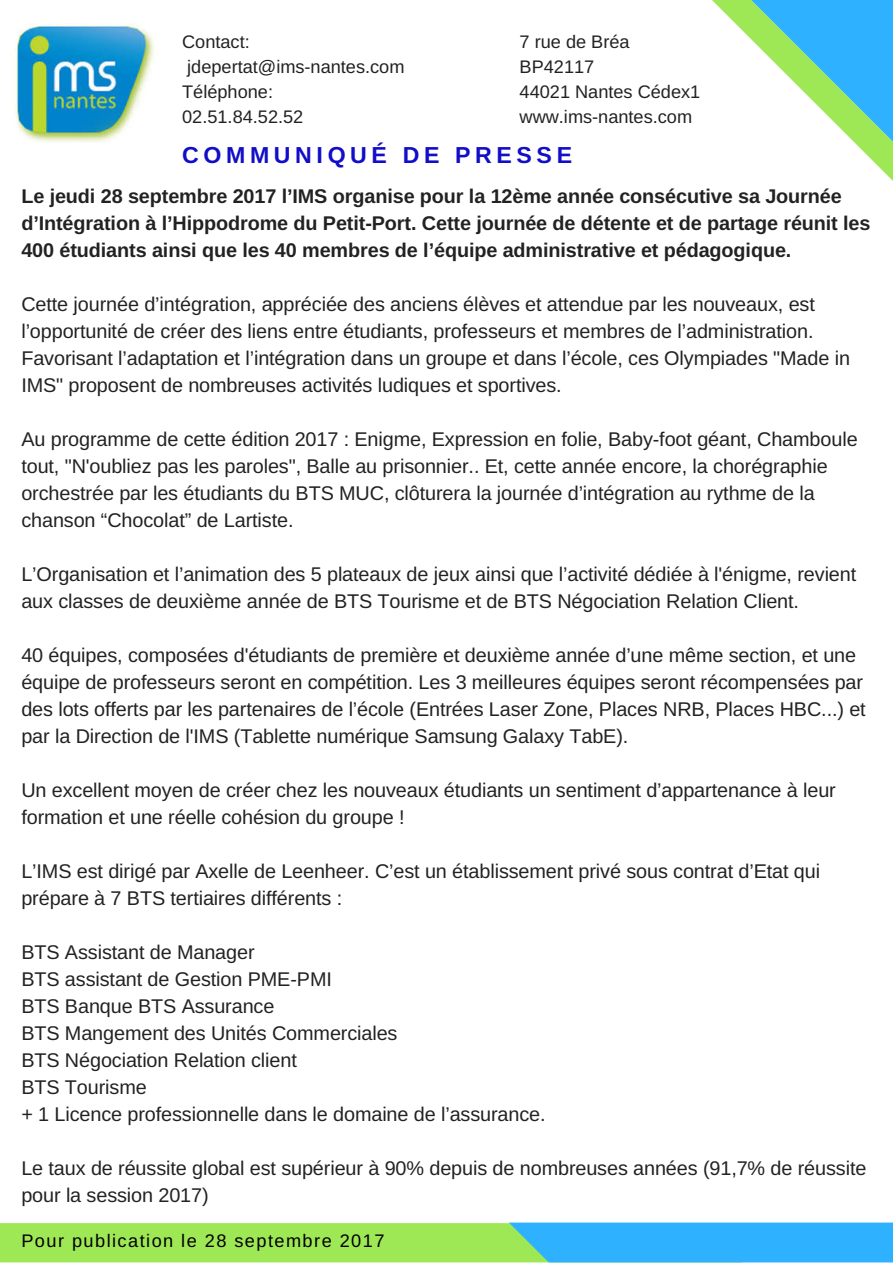
<style>
.page{position:relative;width:893px;height:1263px;background:#fff}
.page>*{position:absolute;margin:0;border:0;box-sizing:border-box;transform-origin:0 0}
.t1{font:700 23.1px "Arimo";letter-spacing:.2em;color:#110dc8}
.t2{font:19.8px/27px "Arimo";letter-spacing:-.005em;color:#222}
.t3{font:700 19.8px/27px "Arimo";letter-spacing:-.005em;color:#222}
.t4{font:18.15px/24.8px "Arimo";color:#222}
.t5{font:18.15px "Arimo";letter-spacing:.08em;color:#000}
</style>
<div class="page">
<div style="left:0;top:1223px;width:742px;height:39px;background:#9fe855"></div>
<svg style="left:508px;top:1222px;width:384px;height:40px;background:#37b6f5"></svg>
<svg style="left:712px;top:0;width:180px;height:180px"></svg>
<img style="left:15px;top:24px;width:139px;height:118px">
<p class="t4" style="left:182px;top:30px;width:224px">Contact: jdepertat@ims-nantes.com<br>Téléphone:<br>02.51.84.52.52</p>
<p class="t4" style="left:519px;top:30px;width:182px">7 rue de Bréa<br>BP42117<br>44021 Nantes Cédex1 www.ims-nantes.com</p>
<p class="t1" style="left:182px;top:142px;width:391px">COMMUNIQUÉ DE PRESSE</p>
<p class="t3" style="left:21px;top:183px;width:850px">Le jeudi 28 septembre 2017 l’IMS organise pour la 12ème année consécutive sa Journée d’Intégration à l’Hippodrome du Petit-Port. Cette journée de détente et de partage réunit les<br>400 étudiants ainsi que les 40 membres de l’équipe administrative et pédagogique.</p>
<p class="t2" style="left:21px;top:291px;width:830px">Cette journée d’intégration, appréciée des anciens élèves et attendue par les nouveaux, est l’opportunité de créer des liens entre étudiants, professeurs et membres de l’administration.<br>Favorisant l’adaptation et l’intégration dans un groupe et dans l’école, ces Olympiades "Made in IMS" proposent de nombreuses activités ludiques et sportives.</p>
<p class="t2" style="left:21px;top:426px;width:837px">Au programme de cette édition 2017 : Enigme, Expression en folie, Baby-foot géant, Chamboule tout, "N'oubliez pas les paroles", Balle au prisonnier.. Et, cette année encore, la chorégraphie orchestrée par les étudiants du BTS MUC, clôturera la journée d’intégration au rythme de la chanson “Chocolat” de Lartiste.</p>
<p class="t2" style="left:21px;top:561px;width:836px">L’Organisation et l’animation des 5 plateaux de jeux ainsi que l’activité dédiée à l'énigme, revient aux classes de deuxième année de BTS Tourisme et de BTS Négociation Relation Client.</p>
<p class="t2" style="left:21px;top:642px;width:845px">40 équipes, composées d'étudiants de première et deuxième année d’une même section, et une équipe de professeurs seront en compétition. Les 3 meilleures équipes seront récompensées par des lots offerts par les partenaires de l’école (Entrées Laser Zone, Places NRB, Places HBC...) et par la Direction de l'IMS (Tablette numérique Samsung Galaxy TabE).</p>
<p class="t2" style="left:21px;top:777px;width:816px">Un excellent moyen de créer chez les nouveaux étudiants un sentiment d’appartenance à leur formation et une réelle cohésion du groupe !</p>
<p class="t2" style="left:21px;top:858px;width:800px">L’IMS est dirigé par Axelle de Leenheer. C’est un établissement privé sous contrat d’Etat qui prépare à 7 BTS tertiaires différents :</p>
<p class="t2" style="left:21px;top:938px;width:526px">BTS Assistant de Manager<br>BTS assistant de Gestion PME-PMI<br>BTS Banque BTS Assurance<br>BTS Mangement des Unités Commerciales<br>BTS Négociation Relation client<br>BTS Tourisme<br>+ 1 Licence professionnelle dans le domaine de l’assurance.</p>
<p class="t2" style="left:21px;top:1154px;width:846px">Le taux de réussite global est supérieur à 90% depuis de nombreuses années (91,7% de réussite pour la session 2017)</p>
<p class="t5" style="left:21px;top:1231px;width:364px">Pour publication le 28 septembre 2017</p>
</div>
